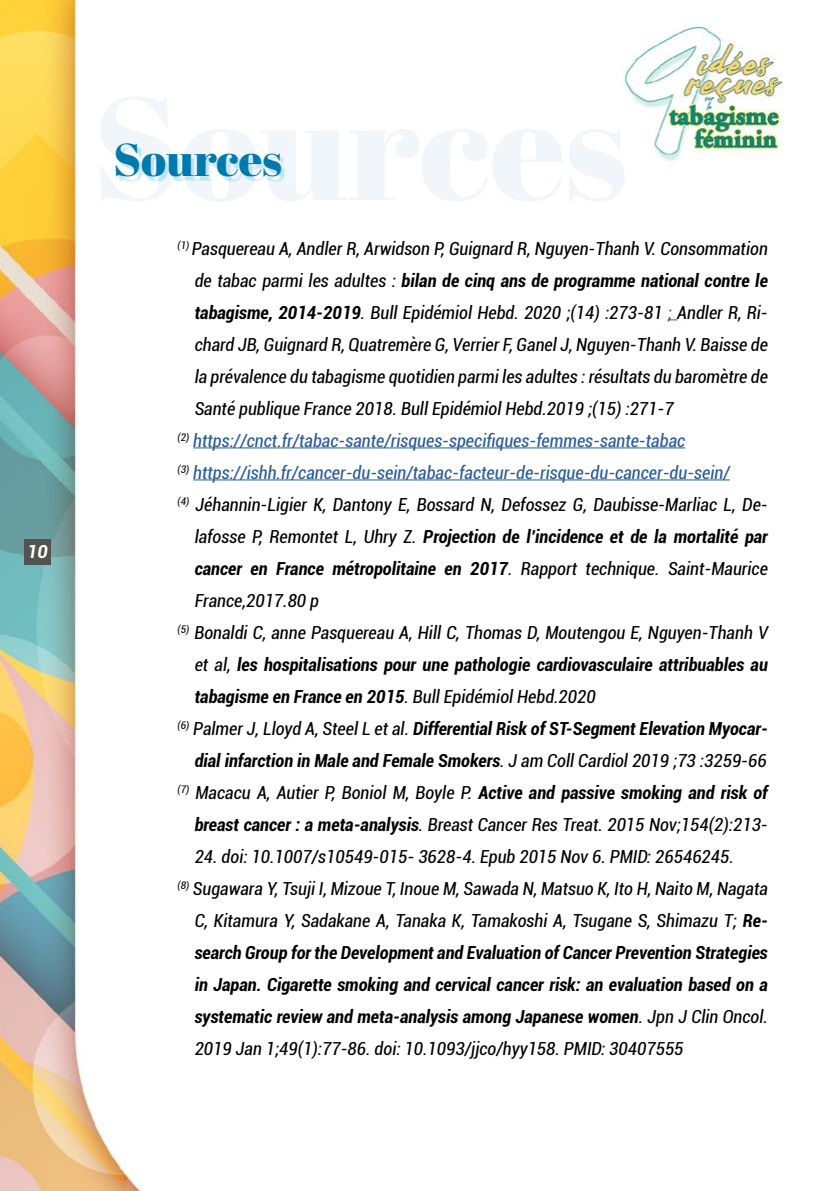
<style>
.page{position:relative;width:840px;height:1191px;background:#fff}
.page>*{position:absolute;margin:0;border:0;box-sizing:border-box;transform-origin:0 0}
.t1{font:46px "Abril Fatface";color:#007aae}
.t2{font:italic condensed 18px "Roboto";color:#000}
.t3{font:italic 700 condensed 18px "Roboto";color:#000}
.t4{font:italic condensed 18px "Roboto";color:#275b9b}
.t5{font:italic 700 18px "Roboto";color:#fff}
.s1{font-weight:400}
.s2{font-weight:700}
.s3{color:#275b9b}
</style>
<div class="page">
<img style="left:0;top:0;width:783px;height:1191px">
<hr style="left:193px;top:447px;width:492px;height:1px;background:#275b9b">
<hr style="left:193px;top:479px;width:536px;height:1px;background:#275b9b">
<div style="left:120px;top:148px;width:165px;height:34px;background:#009fe3;opacity:.21"></div>
<div style="left:24px;top:539px;width:27px;height:25px;background:#525251"></div>
<p class="t5" style="left:27px;top:539px;width:22px">10</p>
<h1 class="t1" style="left:113px;top:128px;width:170px">Sources</h1>
<p class="t2" style="left:177px;top:236px;width:591px"><sup>(1)</sup> Pasquereau A, Andler R, Arwidson P, Guignard R, Nguyen-Thanh V. Consommation</p>
<p class="t3" style="left:194px;top:267px;width:574px"><span class="s1">de tabac parmi les adultes :</span> bilan de cinq ans de programme national contre le</p>
<p class="t2" style="left:194px;top:300px;width:574px"><span class="s2">tabagisme, 2014-2019</span>. Bull Epidémiol Hebd. 2020 ;(14) :273-81 <span class="s3">;</span> Andler R, Ri-</p>
<p class="t2" style="left:194px;top:332px;width:574px">chard JB, Guignard R, Quatremère G, Verrier F, Ganel J, Nguyen-Thanh V. Baisse de</p>
<p class="t2" style="left:194px;top:364px;width:574px">la prévalence du tabagisme quotidien parmi les adultes : résultats du baromètre de</p>
<p class="t2" style="left:194px;top:396px;width:480px">Santé publique France 2018. Bull Epidémiol Hebd.2019 ;(15) :271-7</p>
<p class="t4" style="left:177px;top:428px;width:509px"><sup>(2)</sup> https://cnct.fr/tabac-sante/risques-specifiques-femmes-sante-tabac</p>
<p class="t4" style="left:177px;top:460px;width:553px"><sup>(3)</sup> https://ishh.fr/cancer-du-sein/tabac-facteur-de-risque-du-cancer-du-sein/</p>
<p class="t2" style="left:177px;top:492px;width:591px"><sup>(4)</sup> Jéhannin-Ligier K, Dantony E, Bossard N, Defossez G, Daubisse-Marliac L, De-</p>
<p class="t3" style="left:194px;top:523px;width:574px"><span class="s1">lafosse P, Remontet L, Uhry Z.</span> Projection de l’incidence et de la mortalité par</p>
<p class="t3" style="left:194px;top:555px;width:574px">cancer en France métropolitaine en 2017<span class="s1">. Rapport technique. Saint-Maurice</span></p>
<p class="t2" style="left:194px;top:588px;width:126px">France,2017.80 p</p>
<p class="t2" style="left:177px;top:620px;width:591px"><sup>(5)</sup> Bonaldi C, anne Pasquereau A, Hill C, Thomas D, Moutengou E, Nguyen-Thanh V</p>
<p class="t3" style="left:194px;top:651px;width:574px"><span class="s1">et al,</span> les hospitalisations pour une pathologie cardiovasculaire attribuables au</p>
<p class="t3" style="left:194px;top:683px;width:402px">tabagisme en France en 2015<span class="s1">. Bull Epidémiol Hebd.2020</span></p>
<p class="t3" style="left:177px;top:715px;width:591px"><sup>(6)</sup> <span class="s1">Palmer J, Lloyd A, Steel L et al.</span> Differential Risk of ST-Segment Elevation Myocar-</p>
<p class="t3" style="left:194px;top:747px;width:573px">dial infarction in Male and Female Smokers<span class="s1">. J am Coll Cardiol 2019 ;73 :3259-66</span></p>
<p class="t3" style="left:177px;top:779px;width:591px"><sup>(7)</sup> <span class="s1">Macacu A, Autier P, Boniol M, Boyle P.</span> Active and passive smoking and risk of</p>
<p class="t2" style="left:194px;top:812px;width:574px"><span class="s2">breast cancer : a meta-analysis</span>. Breast Cancer Res Treat. 2015 Nov;154(2):213-</p>
<p class="t2" style="left:194px;top:844px;width:540px">24. doi: 10.1007/s10549-015- 3628-4. Epub 2015 Nov 6. PMID: 26546245.</p>
<p class="t2" style="left:177px;top:876px;width:591px"><sup>(8)</sup> Sugawara Y, Tsuji I, Mizoue T, Inoue M, Sawada N, Matsuo K, Ito H, Naito M, Nagata</p>
<p class="t2" style="left:194px;top:908px;width:574px">C, Kitamura Y, Sadakane A, Tanaka K, Tamakoshi A, Tsugane S, Shimazu T; <span class="s2">Re-</span></p>
<p class="t3" style="left:194px;top:939px;width:574px">search Group for the Development and Evaluation of Cancer Prevention Strategies</p>
<p class="t3" style="left:194px;top:971px;width:574px">in Japan. Cigarette smoking and cervical cancer risk: an evaluation based on a</p>
<p class="t3" style="left:194px;top:1003px;width:574px">systematic review and meta-analysis among Japanese women<span class="s1">. Jpn J Clin Oncol.</span></p>
<p class="t2" style="left:194px;top:1036px;width:490px">2019 Jan 1;49(1):77-86. doi: 10.1093/jjco/hyy158. PMID: 30407555</p>
</div>
